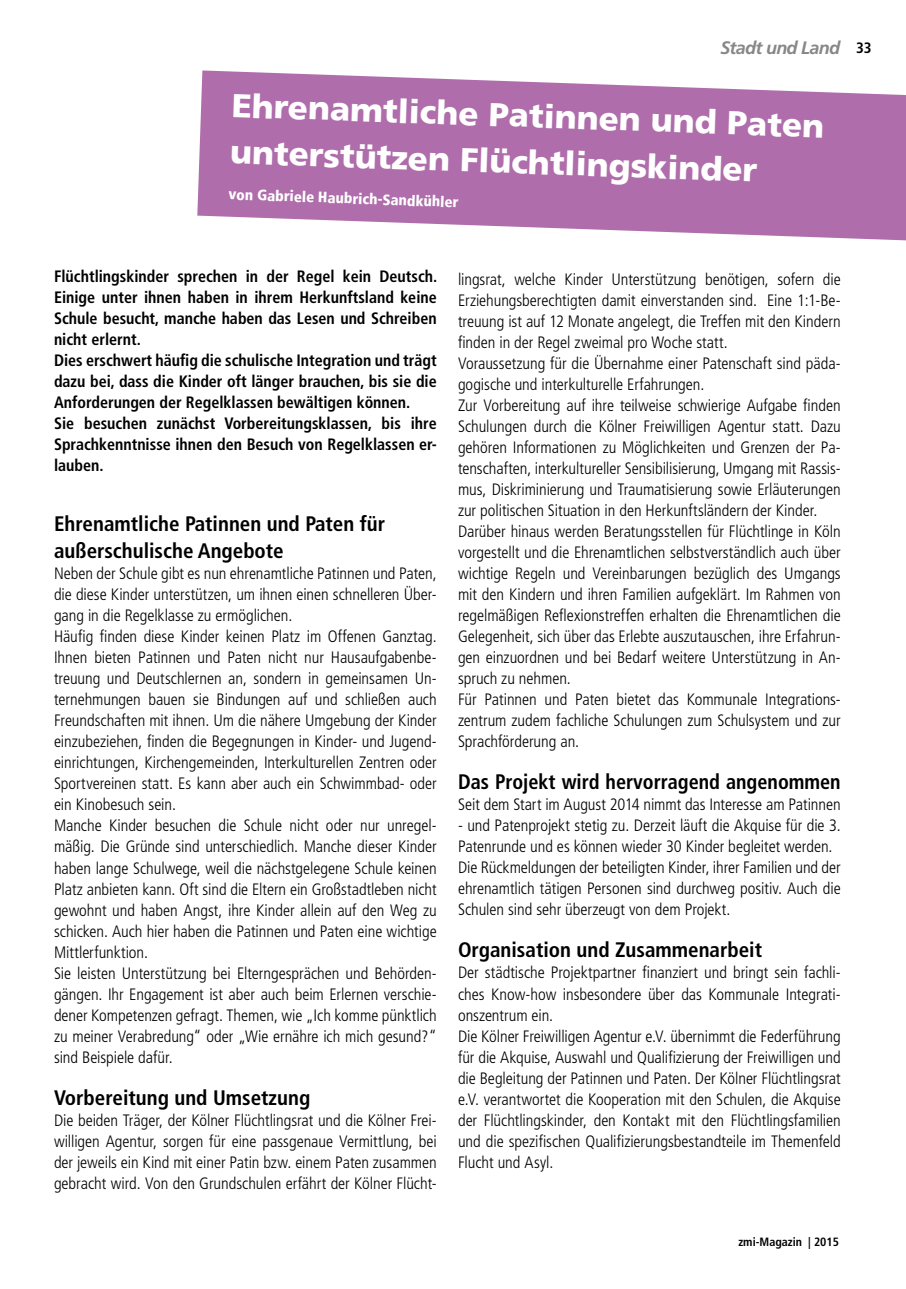
<style>
.page{position:relative;width:906px;height:1289px;background:#fff}
.page>*{position:absolute;margin:0;border:0;box-sizing:border-box;transform-origin:0 0}
.t1{font:900 33px/46.5px "Frutiger";color:#fff}
.t2{font:700 condensed 21px/27px "Frutiger";color:#000}
.t3{font:700 condensed 21px "Frutiger";color:#000;scale:.96 1}
.t4{font:italic 700 18px "Frutiger";letter-spacing:-.04em;color:#878786}
.t5{font:300 condensed 16.5px/21px "Frutiger";letter-spacing:-.005em;color:#000}
.t6{font:700 condensed 16.5px/21px "Frutiger";color:#000}
.t7{font:900 condensed 15px "Frutiger";color:#fff}
.t8{font:700 condensed 15px "Frutiger";color:#000}
.t9{font:700 condensed 12px "Frutiger";color:#000}
</style>
<div class="page">
<svg style="left:197px;top:70px;width:709px;height:171px;fill:#af6eab"></svg>
<p class="t4" style="left:720px;top:37px;width:121px">Stadt und Land</p>
<h1 class="t1" style="left:233px;top:81px;width:594px;rotate:2deg">Ehrenamtliche Patinnen und Paten unterstützen Flüchtlingskinder</h1>
<p class="t7" style="left:229px;top:185px;width:231px;rotate:2deg">von Gabriele Haubrich-Sandkühler</p>
<p class="t8" style="left:856px;top:39px;width:17px">33</p>
<p class="t6" style="left:54px;top:266px;width:385px">Flüchtlingskinder sprechen in der Regel kein Deutsch.<br>Einige unter ihnen haben in ihrem Herkunftsland keine Schule besucht, manche haben das Lesen und Schreiben nicht erlernt.<br>Dies erschwert häufig die schulische Integration und trägt dazu bei, dass die Kinder oft länger brauchen, bis sie die Anforderungen der Regelklassen bewältigen können.<br>Sie besuchen zunächst Vorbereitungsklassen, bis ihre Sprachkenntnisse ihnen den Besuch von Regelklassen er&shy;lauben.</p>
<p class="t2" style="left:54px;top:510px;width:333px">Ehrenamtliche Patinnen und Paten für außerschulische Angebote</p>
<p class="t5" style="left:54px;top:563px;width:384px">Neben der Schule gibt es nun ehrenamtliche Patinnen und Paten, die diese Kinder unterstützen, um ihnen einen schnelleren Über&shy;gang in die Regelklasse zu ermöglichen.<br>Häufig finden diese Kinder keinen Platz im Offenen Ganztag.<br>Ihnen bieten Patinnen und Paten nicht nur Hausaufgabenbe&shy;treuung und Deutschlernen an, sondern in gemeinsamen Un&shy;ternehmungen bauen sie Bindungen auf und schließen auch Freundschaften mit ihnen. Um die nähere Umgebung der Kinder einzubeziehen, finden die Begegnungen in Kinder- und Jugend&shy;einrichtungen, Kirchengemeinden, Interkulturellen Zentren oder Sportvereinen statt. Es kann aber auch ein Schwimmbad- oder ein Kinobesuch sein.<br>Manche Kinder besuchen die Schule nicht oder nur unregel&shy;mäßig. Die Gründe sind unterschiedlich. Manche dieser Kinder haben lange Schulwege, weil die nächstgelegene Schule keinen Platz anbieten kann. Oft sind die Eltern ein Großstadtleben nicht gewohnt und haben Angst, ihre Kinder allein auf den Weg zu schicken. Auch hier haben die Patinnen und Paten eine wichtige Mittlerfunktion.<br>Sie leisten Unterstützung bei Elterngesprächen und Behörden&shy;gängen. Ihr Engagement ist aber auch beim Erlernen verschie&shy;dener Kompetenzen gefragt. Themen, wie „Ich komme pünktlich zu meiner Verabredung“ oder „Wie ernähre ich mich gesund?“ sind Beispiele dafür.</p>
<p class="t2" style="left:54px;top:1083px;width:258px">Vorbereitung und Umsetzung</p>
<p class="t5" style="left:54px;top:1109px;width:384px;text-align:justify">Die beiden Träger, der Kölner Flüchtlingsrat und die Kölner Frei&shy;willigen Agentur, sorgen für eine passgenaue Vermittlung, bei der jeweils ein Kind mit einer Patin bzw. einem Paten zusammen gebracht wird. Von den Grundschulen erfährt der Kölner Flücht-</p>
<p class="t5" style="left:458px;top:269px;width:384px">lingsrat, welche Kinder Unterstützung benötigen, sofern die Erziehungsberechtigten damit einverstanden sind. Eine 1:1-Be&shy;treuung ist auf 12 Monate angelegt, die Treffen mit den Kindern finden in der Regel zweimal pro Woche statt.<br>Voraussetzung für die Übernahme einer Patenschaft sind päda&shy;gogische und interkulturelle Erfahrungen.<br>Zur Vorbereitung auf ihre teilweise schwierige Aufgabe finden Schulungen durch die Kölner Freiwilligen Agentur statt. Dazu gehören Informationen zu Möglichkeiten und Grenzen der Pa&shy;tenschaften, interkultureller Sensibilisierung, Umgang mit Rassis&shy;mus, Diskriminierung und Traumatisierung sowie Erläuterungen zur politischen Situation in den Herkunftsländern der Kinder.<br>Darüber hinaus werden Beratungsstellen für Flüchtlinge in Köln vorgestellt und die Ehrenamtlichen selbstverständlich auch über wichtige Regeln und Vereinbarungen bezüglich des Umgangs mit den Kindern und ihren Familien aufgeklärt. Im Rahmen von regelmäßigen Reflexionstreffen erhalten die Ehrenamtlichen die Gelegenheit, sich über das Erlebte auszutauschen, ihre Erfahrun&shy;gen einzuordnen und bei Bedarf weitere Unterstützung in An&shy;spruch zu nehmen.<br>Für Patinnen und Paten bietet das Kommunale Integrations&shy;zentrum zudem fachliche Schulungen zum Schulsystem und zur Sprachförderung an.</p>
<p class="t3" style="left:458px;top:769px;width:400px">Das Projekt wird hervorragend angenommen</p>
<p class="t5" style="left:458px;top:794px;width:384px">Seit dem Start im August 2014 nimmt das Interesse am Patinnen</p>
<p class="t5" style="left:458px;top:815px;width:384px">- und Patenprojekt stetig zu. Derzeit läuft die Akquise für die 3.<br>Patenrunde und es können wieder 30 Kinder begleitet werden.<br>Die Rückmeldungen der beteiligten Kinder, ihrer Familien und der ehrenamtlich tätigen Personen sind durchweg positiv. Auch die Schulen sind sehr überzeugt von dem Projekt.</p>
<p class="t2" style="left:458px;top:936px;width:306px">Organisation und Zusammenarbeit</p>
<p class="t5" style="left:458px;top:962px;width:384px">Der städtische Projektpartner finanziert und bringt sein fachli&shy;ches Know-how insbesondere über das Kommunale Integrati&shy;onszentrum ein.<br>Die Kölner Freiwilligen Agentur e.V. übernimmt die Federführung für die Akquise, Auswahl und Qualifizierung der Freiwilligen und die Begleitung der Patinnen und Paten. Der Kölner Flüchtlingsrat e.V. verantwortet die Kooperation mit den Schulen, die Akquise der Flüchtlingskinder, den Kontakt mit den Flüchtlingsfamilien und die spezifischen Qualifizierungsbestandteile im Themenfeld Flucht und Asyl.</p>
<p class="t9" style="left:738px;top:1234px;width:102px">zmi-Magazin | 2015</p>
</div>
